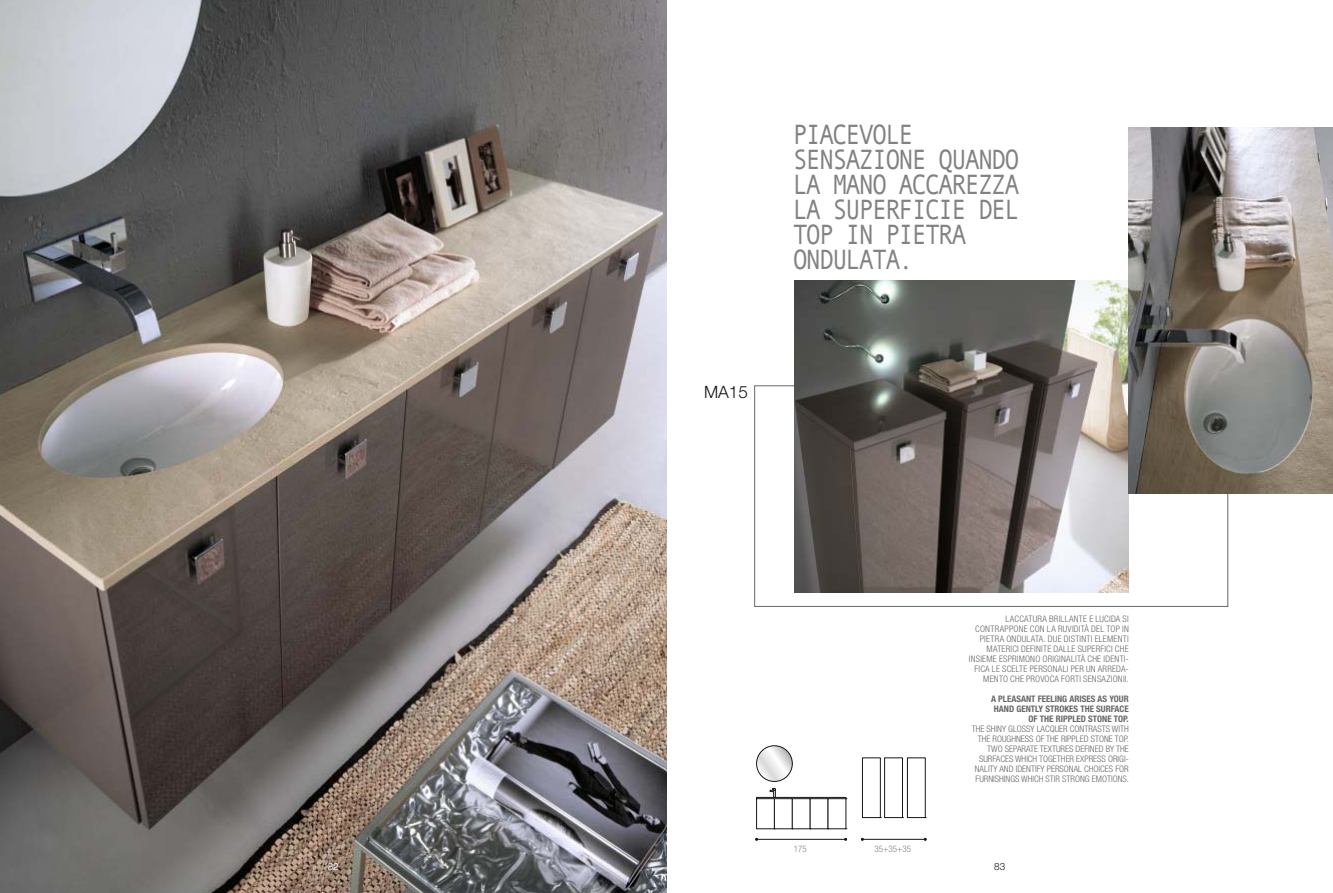
<style>
.page{position:relative;width:1333px;height:893px;background:#fff}
.page>*{position:absolute;margin:0;border:0;box-sizing:border-box;transform-origin:0 0}
.t1{font:28px/25px "Andale Mono";letter-spacing:-.075em;color:#818281;scale:.9 1}
.t2{font:300 17px "Helvetica Neue";color:#151616}
.t3{font:300 10px "Helvetica Neue";color:#fff}
.t4{font:300 10px "Helvetica Neue";color:#151616}
.t5{font:300 condensed 9px/10px "Helvetica Neue";letter-spacing:.025em;color:#676767;text-align:right}
.t6{font:300 condensed 9px/10px "Helvetica Neue";letter-spacing:.005em;color:#676767;text-align:right}
.t7{font:700 condensed 9px/10px "Helvetica Neue";color:#676767;text-align:right}
.t8{font:300 condensed 9px "Helvetica Neue";color:#818281}
</style>
<div class="page">
<img style="left:0;top:0;width:666px;height:893px">
<img style="left:666px;top:0;width:1px;height:893px">
<div style="left:756px;top:797px;width:90px;height:2px;border:1px solid #151616"></div>
<div style="left:862px;top:758px;width:18px;height:60px;border:1px solid #151616"></div>
<hr style="left:756px;top:839px;width:89px;height:1px;background:#151616">
<hr style="left:862px;top:839px;width:63px;height:1px;background:#151616">
<svg style="left:769px;top:788px;width:6px;height:10px"></svg>
<div style="left:756px;top:798px;width:18px;height:31px;border:1px solid #151616"></div>
<div style="left:774px;top:798px;width:18px;height:31px;border:1px solid #151616"></div>
<div style="left:792px;top:798px;width:18px;height:31px;border:1px solid #151616"></div>
<div style="left:884px;top:758px;width:18px;height:60px;border:1px solid #151616"></div>
<div style="left:907px;top:758px;width:18px;height:60px;border:1px solid #151616"></div>
<svg style="left:756px;top:746px;width:36px;height:35px"></svg>
<div style="left:756px;top:746px;width:36px;height:36px;border:1px solid #151616;border-radius:50%"></div>
<img style="left:794px;top:281px;width:334px;height:311px">
<img style="left:1128px;top:128px;width:204px;height:365px">
<h2 class="t2" style="left:704px;top:381px;width:45px">MA15</h2>
<h1 class="t1" style="left:792px;top:121px;width:254px">PIACEVOLE<br>SENSAZIONE QUANDO<br>LA MANO ACCAREZZA<br>LA SUPERFICIE DEL<br>TOP IN PIETRA<br>ONDULATA.</h1>
<p class="t8" style="left:793px;top:844px;width:14px">175</p>
<p class="t8" style="left:874px;top:844px;width:38px">35+35+35</p>
<p class="t5" style="left:968px;top:614px;width:161px">LACCATURA BRILLANTE E LUCIDA SI CONTRAPPONE CON LA RUVIDITÀ DEL TOP IN PIETRA ONDULATA. DUE DISTINTI ELEMENTI MATERICI DEFINITE DALLE SUPERFICI CHE INSIEME ESPRIMONO ORIGINALITÀ CHE IDENTI-FICA LE SCELTE PERSONALI PER UN ARREDA-MENTO CHE PROVOCA FORTI SENSAZIONII.</p>
<p class="t7" style="left:991px;top:694px;width:139px">A PLEASANT FEELING ARISES AS YOUR<br>HAND GENTLY STROKES THE SURFACE<br>OF THE RIPPLED STONE TOP.</p>
<p class="t6" style="left:971px;top:724px;width:159px">THE SHINY GLOSSY LACQUER CONTRASTS WITH THE ROUGHNESS OF THE RIPPLED STONE TOP.<br>TWO SEPARATE TEXTURES DEFINED BY THE SURFACES WHICH TOGETHER EXPRESS ORIGI-NALITY AND IDENTIFY PERSONAL CHOICES FOR FURNISHINGS WHICH STIR STRONG EMOTIONS.</p>
<p class="t3" style="left:328px;top:860px;width:13px">82</p>
<p class="t4" style="left:994px;top:860px;width:13px">83</p>
</div>
